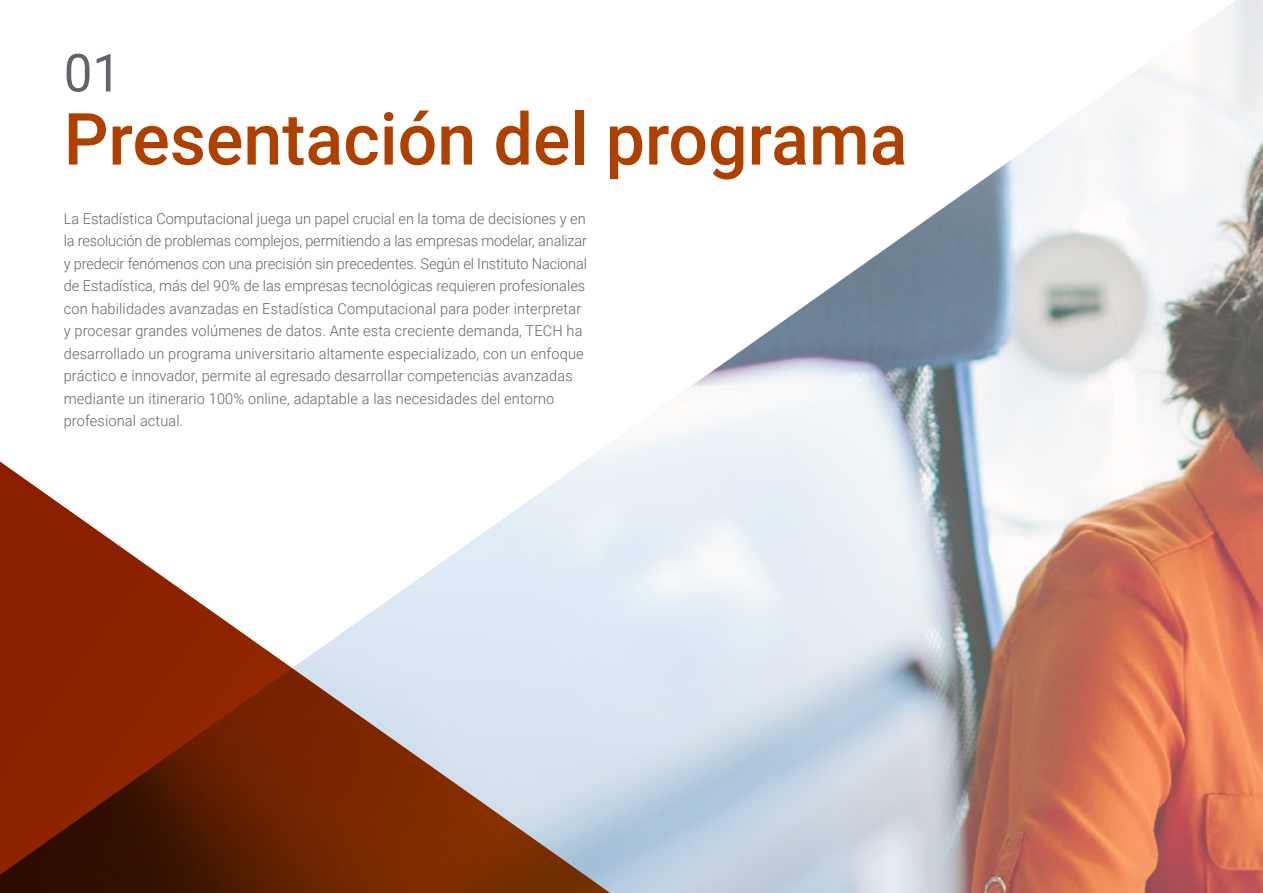
<style>
.page{position:relative;width:1263px;height:893px;background:#fff}
.page>*{position:absolute;margin:0;border:0;box-sizing:border-box;transform-origin:0 0}
.t1{font:500 72px "Roboto";color:#ae4000}
.t2{font:52.5px "Roboto";color:#61646a}
.t3{font:300 15px/22.5px "Roboto";letter-spacing:.01em;color:#61646a}
</style>
<div class="page">
<img style="left:607px;top:0;width:656px;height:893px">
<svg style="left:0;top:446px;width:640px;height:447px"></svg>
<h2 class="t2" style="left:64px;top:36px;width:59px">01</h2>
<h1 class="t1" style="left:64px;top:89px;width:845px">Presentación del programa</h1>
<p class="t3" style="left:64px;top:207px;width:525px">La Estadística Computacional juega un papel crucial en la toma de decisiones y en la resolución de problemas complejos, permitiendo a las empresas modelar, analizar y predecir fenómenos con una precisión sin precedentes. Según el Instituto Nacional de Estadística, más del 90% de las empresas tecnológicas requieren profesionales con habilidades avanzadas en Estadística Computacional para poder interpretar y procesar grandes volúmenes de datos. Ante esta creciente demanda, TECH ha desarrollado un programa universitario altamente especializado, con un enfoque práctico e innovador, permite al egresado desarrollar competencias avanzadas mediante un itinerario 100% online, adaptable a las necesidades del entorno profesional actual.</p>
</div>
